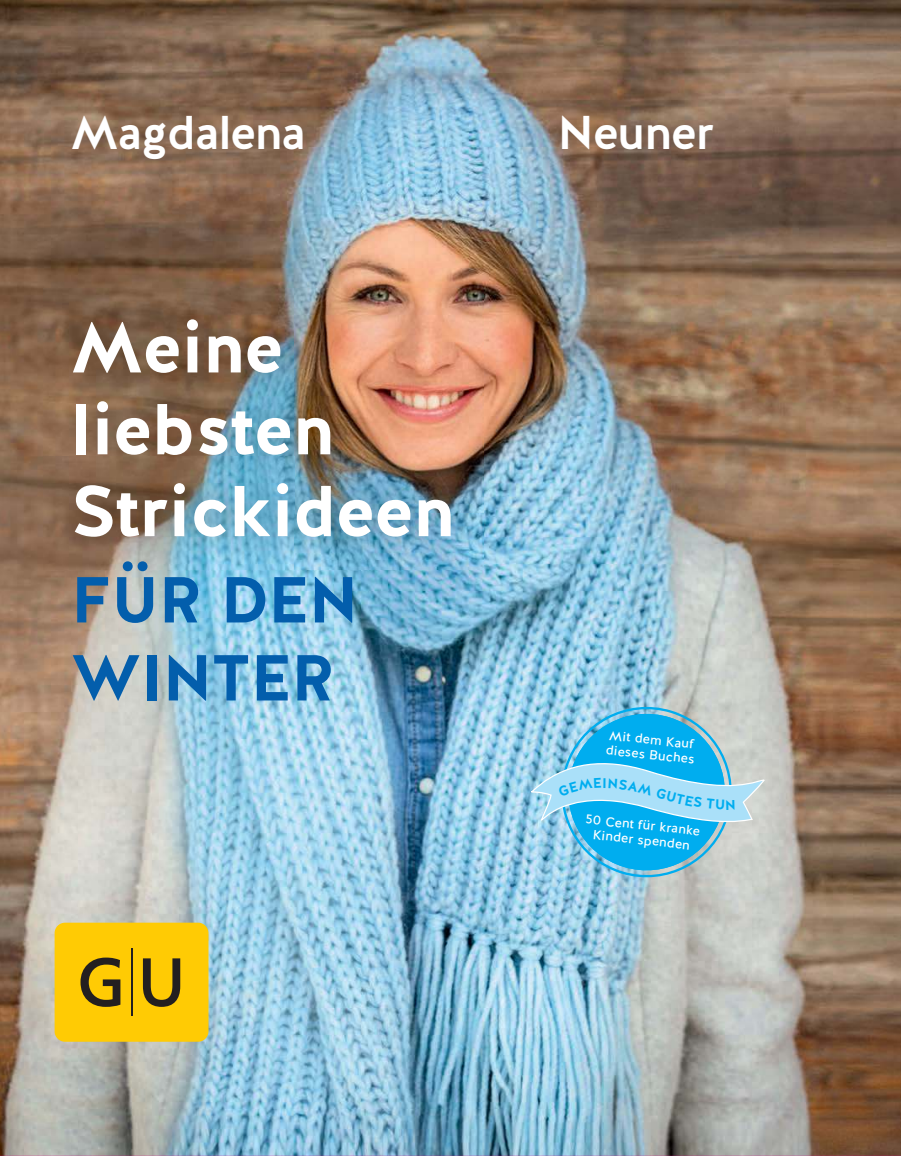
<style>
.page{position:relative;width:901px;height:1157px;background:#fff}
.page>*{position:absolute;margin:0;border:0;box-sizing:border-box;transform-origin:0 0}
.t1{font:700 71.75px/81.9px "Halis GR";letter-spacing:-.01em;color:#fff}
.t2{font:700 64.75px/78px "Halis GR";letter-spacing:-.01em;color:#035eac}
.t3{font:500 47.25px "Halis GR";letter-spacing:-.03em;color:#fff}
.t4{font:13.12px/14.9px "Halis GR";color:#fff}
</style>
<div class="page">
<img style="left:0;top:0;width:900px;height:1156px">
<img style="left:43px;top:289px;width:440px;height:280px">
<div style="left:55px;top:923px;width:153px;height:119px;background:#ffcb04;border-radius:10px"></div>
<svg style="left:80px;top:958px;width:40px;height:49px"></svg>
<svg style="left:143px;top:958px;width:37px;height:49px"></svg>
<hr style="left:131px;top:949px;width:1px;height:67px;background:#231f20">
<svg style="left:524px;top:695px;width:241px;height:191px;background:#77c5e4"></svg>
<h3 class="t3" style="left:71px;top:115px;width:237px">Magdalena</h3>
<h3 class="t3" style="left:557px;top:115px;width:158px">Neuner</h3>
<h1 class="t1" style="left:71px;top:306px;width:385px">Meine liebsten<br>Strickideen</h1>
<h2 class="t2" style="left:71px;top:560px;width:289px">FÜR DEN<br>WINTER</h2>
<p class="t4" style="left:608px;top:729px;width:91px;rotate:6deg">Mit dem Kauf dieses Buches</p>
<p class="t4" style="left:586px;top:813px;width:116px;text-align:center;rotate:6deg">50 Cent für kranke<br>Kinder spenden</p>
</div>
